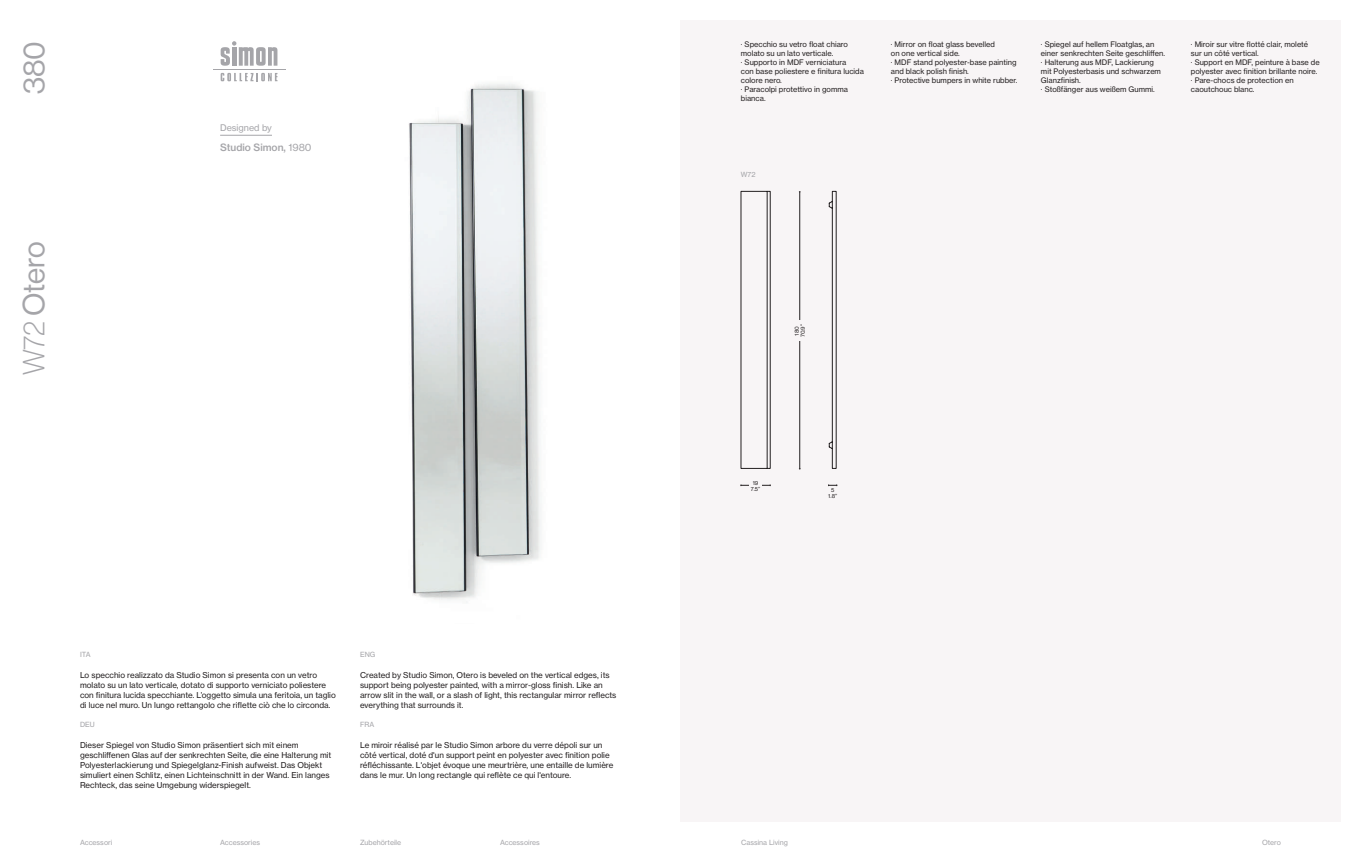
<style>
.page{position:relative;width:1361px;height:865px;background:#fff}
.page>*{position:absolute;margin:0;border:0;box-sizing:border-box;transform-origin:0 0}
.t1{font:30px "Haas Grot Disp 55 Roman";letter-spacing:-.005em;color:#a5a5a9}
.t2{font:500 10px "Haas Grot Text 65";color:#a5a5a9}
.t3{font:9px "Haas Grot Text 55 Roman";color:#a5a5a9}
.t4{font:8px/10px "Haas Grot Text 55 Roman";color:#231f20}
.t5{font:7.5px/9px "Haas Grot Text 55 Roman";color:#231f20}
.t6{font:7px "Haas Grot Text 55 Roman";color:#a5a5a9}
.t7{font:5.5px/6px "Haas Grot Text 55 Roman";letter-spacing:-.005em;color:#231f20;text-align:center}
.s1{font-family:"Haas Grot Disp 35";font-weight:100}
.s2{font-family:"Haas Grot Text 55 Roman";font-weight:400}
</style>
<div class="page">
<div style="left:680px;top:20px;width:661px;height:801px;background:#f8f5f6"></div>
<svg style="left:741px;top:191px;width:29px;height:277px"></svg>
<hr style="left:799px;top:192px;width:1px;height:277px;background:#231f20">
<div style="left:794px;top:321px;width:11px;height:20px;background:#f8f5f6"></div>
<svg style="left:741px;top:485px;width:30px;height:1px"></svg>
<div style="left:749px;top:480px;width:13px;height:11px;background:#f8f5f6"></div>
<svg style="left:829px;top:191px;width:7px;height:277px"></svg>
<svg style="left:221px;top:41px;width:56px;height:25px"></svg>
<svg style="left:221px;top:73px;width:56px;height:8px"></svg>
<hr style="left:213px;top:69px;width:72px;height:1px;background:#a5a5a9">
<hr style="left:220px;top:135px;width:52px;height:1px;background:#a5a5a9">
<img style="left:409px;top:83px;width:132px;height:520px">
<h1 class="t1" style="left:17px;top:94px;width:54px;rotate:-90deg">380</h1>
<h1 class="t1" style="left:17px;top:375px;width:135px;rotate:-90deg"><span class="s1">W72</span> Otero</h1>
<p class="t3" style="left:220px;top:122px;width:53px">Designed by</p>
<p class="t2" style="left:220px;top:141px;width:93px">Studio Simon, <span class="s2">1980</span></p>
<p class="t5" style="left:891px;top:40px;width:128px">· Mirror on float glass bevelled<br>on one vertical side.<br>· MDF stand polyester-base painting and black polish finish.<br>· Protective bumpers in white rubber.</p>
<p class="t5" style="left:1191px;top:40px;width:130px">· Miroir sur vitre flotté clair, moleté sur un côté vertical.<br>· Support en MDF, peinture à base de polyester avec finition brillante noire. · Pare-chocs de protection en caoutchouc blanc.</p>
<p class="t5" style="left:741px;top:40px;width:125px">· Specchio su vetro float chiaro molato su un lato verticale.<br>· Supporto in MDF verniciatura<br>con base poliestere e finitura lucida colore nero.<br>· Paracolpi protettivo in gomma bianca.</p>
<p class="t5" style="left:1041px;top:40px;width:126px">· Spiegel auf hellem Floatglas, an einer senkrechten Seite geschliffen. · Halterung aus MDF, Lackierung mit Polyesterbasis und schwarzem<br>Glanzfinish.<br>· Stoßfänger aus weißem Gummi.</p>
<p class="t6" style="left:741px;top:170px;width:16px">W72</p>
<p class="t7" style="left:794px;top:337px;width:15px;rotate:-90deg">180<br>70.9”</p>
<p class="t7" style="left:751px;top:480px;width:11px">19<br>7.5”</p>
<p class="t7" style="left:828px;top:487px;width:10px">5<br>1.8”</p>
<p class="t6" style="left:80px;top:650px;width:12px">ITA</p>
<p class="t6" style="left:360px;top:650px;width:17px">ENG</p>
<p class="t4" style="left:360px;top:670px;width:258px">Created by Studio Simon, Otero is beveled on the vertical edges, its support being polyester painted, with a mirror-gloss finish. Like an arrow slit in the wall, or a slash of light, this rectangular mirror reflects everything that surrounds it.</p>
<p class="t4" style="left:360px;top:740px;width:255px">Le miroir réalisé par le Studio Simon arbore du verre dépoli sur un côté vertical, doté d'un support peint en polyester avec finition polie réfléchissante. L'objet évoque une meurtrière, une entaille de lumière dans le mur. Un long rectangle qui reflète ce qui l'entoure.</p>
<p class="t4" style="left:80px;top:670px;width:257px">Lo specchio realizzato da Studio Simon si presenta con un vetro molato su un lato verticale, dotato di supporto verniciato poliestere con finitura lucida specchiante. L’oggetto simula una feritoia, un taglio di luce nel muro. Un lungo rettangolo che riflette ciò che lo circonda.</p>
<p class="t4" style="left:80px;top:740px;width:253px">Dieser Spiegel von Studio Simon präsentiert sich mit einem geschliffenen Glas auf der senkrechten Seite, die eine Halterung mit Polyesterlackierung und Spiegelglanz-Finish aufweist. Das Objekt simuliert einen Schlitz, einen Lichteinschnitt in der Wand. Ein langes Rechteck, das seine Umgebung widerspiegelt.</p>
<p class="t6" style="left:80px;top:720px;width:16px">DEU</p>
<p class="t6" style="left:360px;top:720px;width:16px">FRA</p>
<p class="t6" style="left:80px;top:838px;width:34px">Accessori</p>
<p class="t6" style="left:220px;top:838px;width:42px">Accessories</p>
<p class="t6" style="left:360px;top:838px;width:43px">Zubehörteile</p>
<p class="t6" style="left:500px;top:838px;width:41px">Accessoires</p>
<p class="t6" style="left:741px;top:838px;width:48px">Cassina Living</p>
<p class="t6" style="left:1262px;top:838px;width:20px">Otero</p>
</div>
